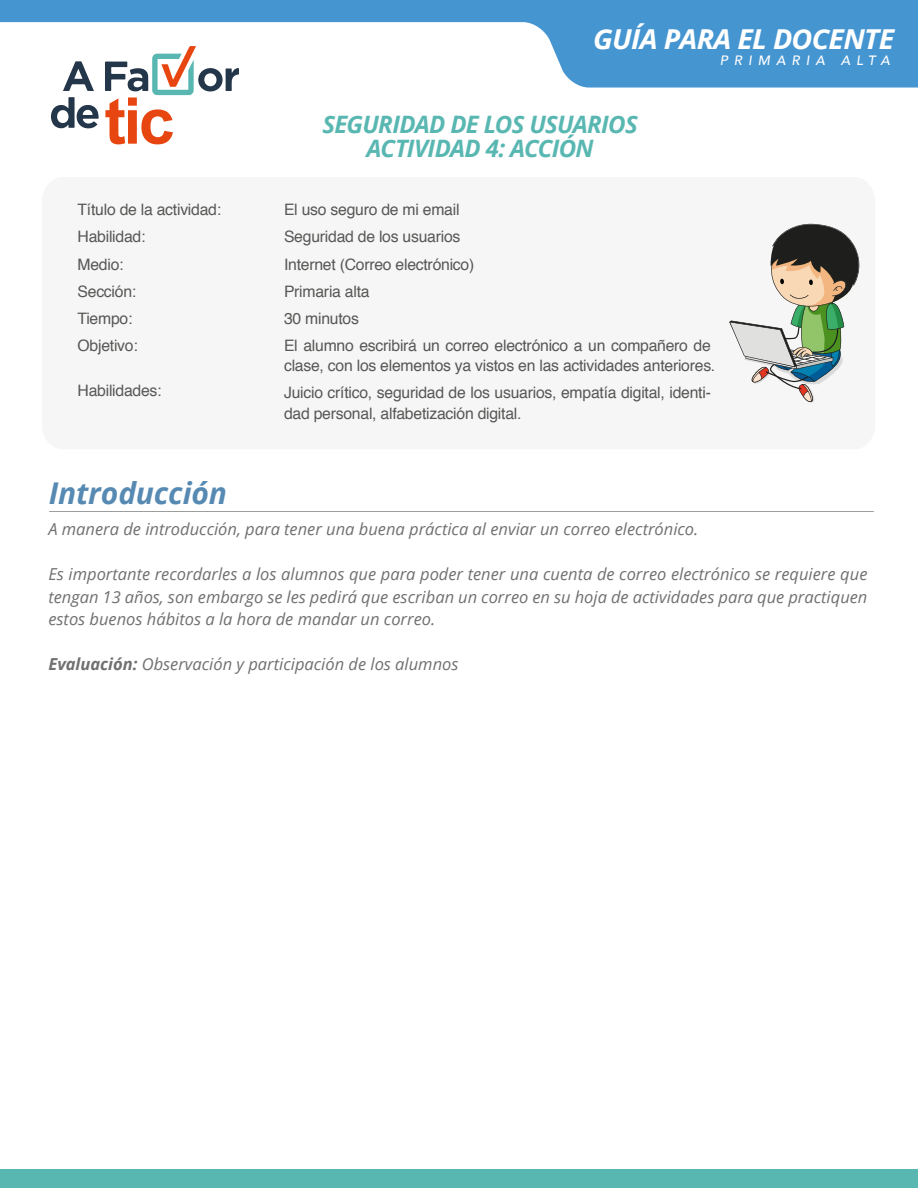
<style>
.page{position:relative;width:918px;height:1188px;background:#fff}
.page>*{position:absolute;margin:0;border:0;box-sizing:border-box;transform-origin:0 0}
.t1{font:italic 700 30px "Open Sans";letter-spacing:-.005em;color:#578ab3}
.t2{font:italic 700 27.45px "Open Sans";letter-spacing:-.025em;color:#fff;scale:1.04 1}
.t3{font:italic 700 24px/24px "Open Sans";letter-spacing:-.03em;color:#59b7b2;text-align:center}
.t4{font:italic 16.5px/22.5px "Open Sans";color:#717070;text-align:justify}
.t5{font:15.75px/27.2px "Helvetica";letter-spacing:-.015em;color:#575756}
.t6{font:italic 500 13.5px "Avenir";letter-spacing:.445em;color:#fff}
.s1{font-weight:700}
</style>
<div class="page">
<svg style="left:63px;top:88px;width:31px;height:3px"></svg>
<svg style="left:51px;top:97px;width:48px;height:32px"></svg>
<svg style="left:105px;top:88px;width:127px;height:56px"></svg>
<svg style="left:0;top:0;width:918px;height:88px;fill:#4595d1"></svg>
<hr style="left:49px;top:511px;width:825px;height:1px;background:#9d9d9c">
<div style="left:0;top:1170px;width:918px;height:18px;background:#59b7b2"></div>
<svg style="left:729px;top:224px;width:131px;height:179px"></svg>
<h2 class="t2" style="left:593px;top:20px;width:291px">GUÍA PARA EL DOCENTE</h2>
<p class="t6" style="left:720px;top:52px;width:172px">PRIMARIA ALTA</p>
<p class="t5" style="left:78px;top:197px;width:145px">Título de la actividad:<br>Habilidad:<br>Medio:<br>Sección:<br>Tiempo:<br>Objetivo:</p>
<p class="t5" style="left:78px;top:377px;width:86px">Habilidades:</p>
<h3 class="t3" style="left:322px;top:112px;width:317px">SEGURIDAD DE LOS USUARIOS<br>ACTIVIDAD 4: ACCIÓN</h3>
<p class="t5" style="left:284px;top:197px;width:428px">El uso seguro de mi email<br>Seguridad de los usuarios<br>Internet (Correo electrónico)<br>Primaria alta<br>30 minutos<br>El alumno escribirá un correo electrónico a un compañero de</p>
<p class="t5" style="left:284px;top:352px;width:433px">clase, con los elementos ya vistos en las actividades anteriores.<br>Juicio crítico, seguridad de los usuarios, empatía digital, identi-</p>
<p class="t5" style="left:284px;top:400px;width:239px">dad personal, alfabetización digital.</p>
<h1 class="t1" style="left:49px;top:472px;width:180px">Introducción</h1>
<p class="t4" style="left:48px;top:518px;width:651px">A manera de introducción, para tener una buena práctica al enviar un correo electrónico.</p>
<p class="t4" style="left:48px;top:563px;width:821px">Es importante recordarles a los alumnos que para poder tener una cuenta de correo electrónico se requiere que tengan 13 años, son embargo se les pedirá que escriban un correo en su hoja de actividades para que practiquen estos buenos hábitos a la hora de mandar un correo.</p>
<p class="t4" style="left:48px;top:653px;width:412px"><span class="s1">Evaluación:</span> Observación y participación de los alumnos</p>
</div>
